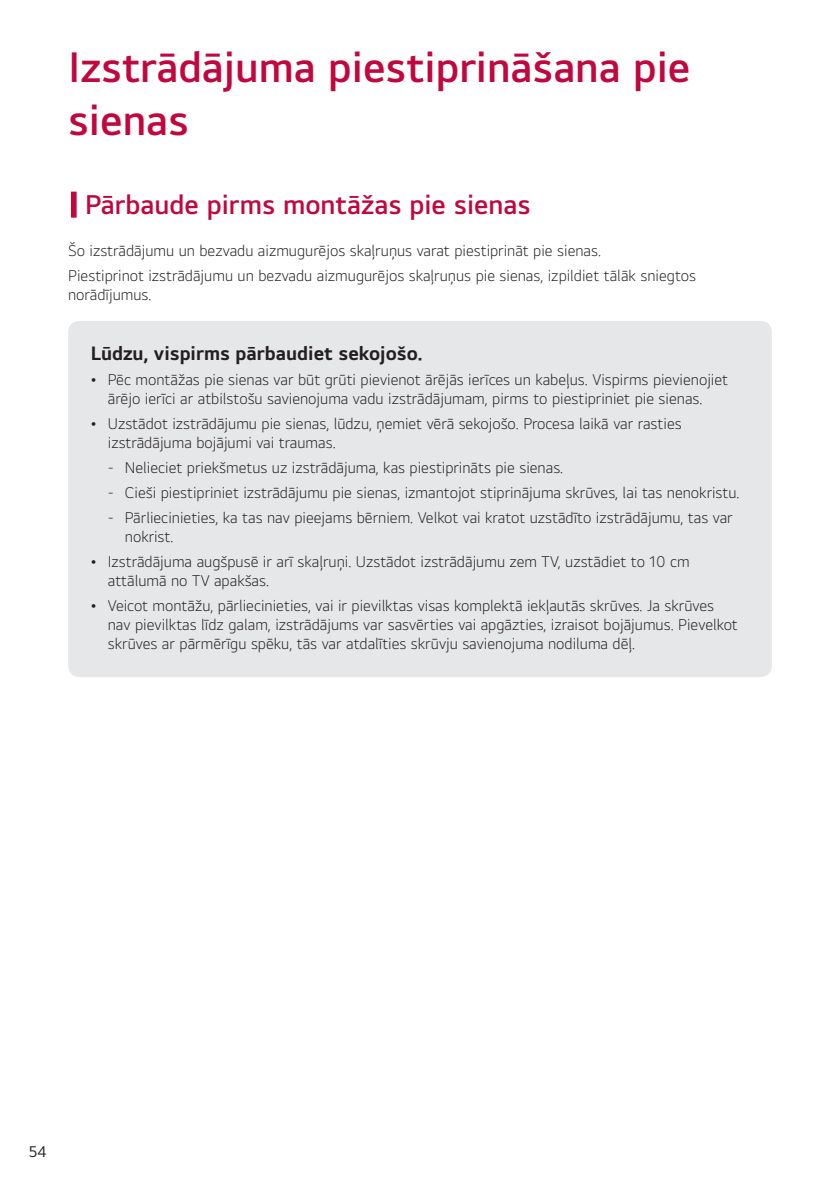
<style>
.page{position:relative;width:840px;height:1191px;background:#fff}
.page>*{position:absolute;margin:0;border:0;box-sizing:border-box;transform-origin:0 0}
.t1{font:600 44px/52.8px "LG Smart UI";color:#c0073e}
.t2{font:600 28px "LG Smart UI";color:#c0073e}
.t3{font:700 20px "LG Smart UI";color:#231f20}
.t4{font:300 16px/19.2px "LG Smart UI";color:#231f20}
.t5{font:16px "LG Smart UI";color:#231f20}
</style>
<div class="page">
<div style="left:71px;top:192px;width:6px;height:26px;background:#c0073e"></div>
<div style="left:68px;top:321px;width:703px;height:356px;background:#e6e7e9;border-radius:11px"></div>
<h1 class="t1" style="left:68px;top:40px;width:623px">Izstrādājuma piestiprināšana pie sienas</h1>
<h2 class="t2" style="left:85px;top:188px;width:447px">Pārbaude pirms montāžas pie sienas</h2>
<p class="t4" style="left:68px;top:238px;width:629px;line-height:24.8px">Šo izstrādājumu un bezvadu aizmugurējos skaļruņus varat piestiprināt pie sienas.<br>Piestiprinot izstrādājumu un bezvadu aizmugurējos skaļruņus pie sienas, izpildiet tālāk sniegtos</p>
<p class="t4" style="left:68px;top:285px;width:85px">norādījumus.</p>
<p class="t3" style="left:91px;top:341px;width:333px">Lūdzu, vispirms pārbaudiet sekojošo.</p>
<p class="t4" style="left:91px;top:369px;width:638px;text-align:center">• Pēc montāžas pie sienas var būt grūti pievienot ārējās ierīces un kabeļus. Vispirms pievienojiet ārējo ierīci ar atbilstošu savienojuma vadu izstrādājumam, pirms to piestipriniet pie sienas.</p>
<p class="t4" style="left:108px;top:413px;width:575px;text-indent:-17px">• Uzstādot izstrādājumu pie sienas, lūdzu, ņemiet vērā sekojošo. Procesa laikā var rasties izstrādājuma bojājumi vai traumas.</p>
<p class="t4" style="left:108px;top:457px;width:456px">- Nelieciet priekšmetus uz izstrādājuma, kas piestiprināts pie sienas.</p>
<p class="t4" style="left:108px;top:482px;width:632px">- Cieši piestipriniet izstrādājumu pie sienas, izmantojot stiprinājuma skrūves, lai tas nenokristu.</p>
<p class="t4" style="left:125px;top:507px;width:609px;text-indent:-17px">- Pārliecinieties, ka tas nav pieejams bērniem. Velkot vai kratot uzstādīto izstrādājumu, tas var nokrist.</p>
<p class="t4" style="left:108px;top:551px;width:583px;text-indent:-17px">• Izstrādājuma augšpusē ir arī skaļruņi. Uzstādot izstrādājumu zem TV, uzstādiet to 10 cm attālumā no TV apakšas.</p>
<p class="t4" style="left:108px;top:595px;width:631px;text-indent:-17px">• Veicot montāžu, pārliecinieties, vai ir pievilktas visas komplektā iekļautās skrūves. Ja skrūves nav pievilktas līdz galam, izstrādājums var sasvērties vai apgāzties, izraisot bojājumus. Pievelkot skrūves ar pārmērīgu spēku, tās var atdalīties skrūvju savienojuma nodiluma dēļ.</p>
<p class="t5" style="left:29px;top:1141px;width:20px">54</p>
</div>
